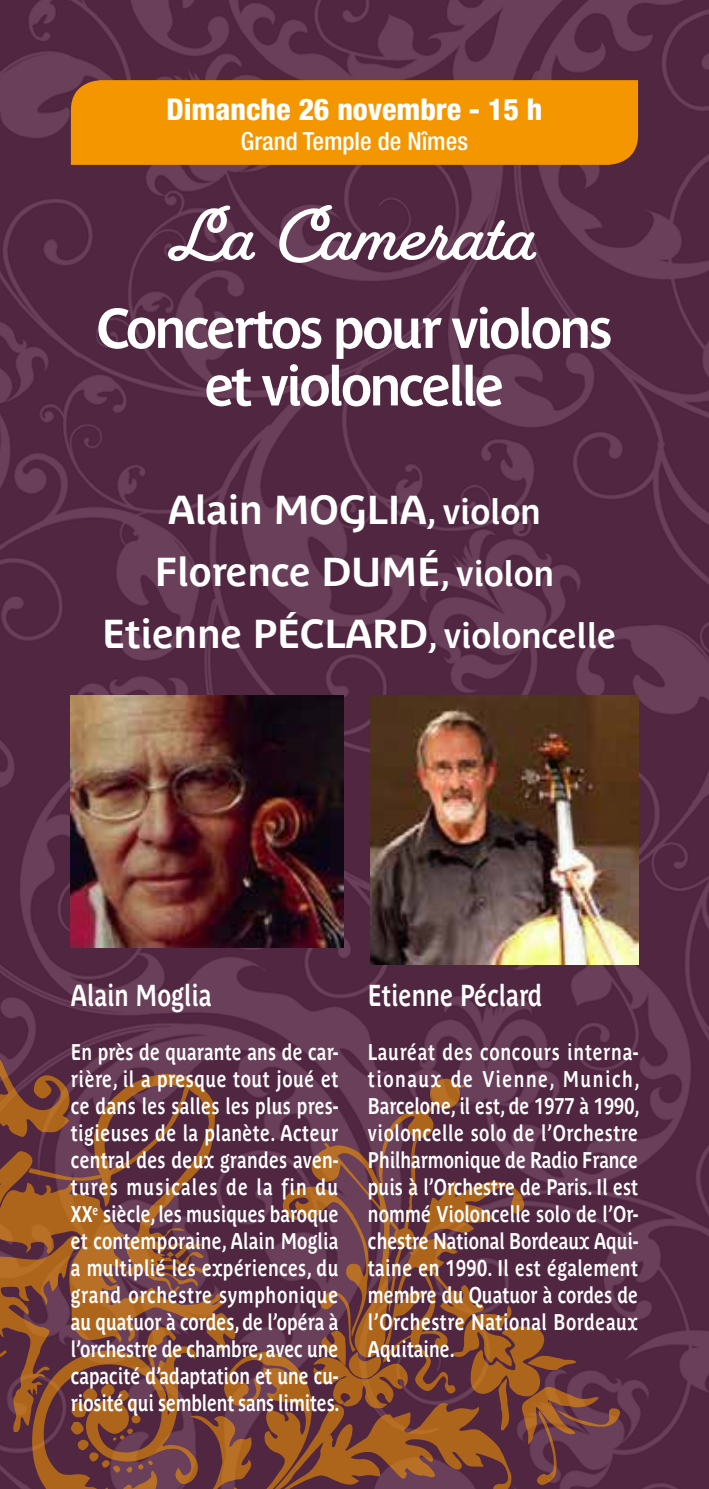
<style>
.page{position:relative;width:709px;height:1489px;background:#fff}
.page>*{position:absolute;margin:0;border:0;box-sizing:border-box;transform-origin:0 0}
.t1{font:700 65px "Fairwater Script";letter-spacing:-.025em;color:#fff}
.t2{font:700 55px/57.5px "Parisine Plus Std Gris";letter-spacing:-.06em;color:#fff;text-align:center}
.t3{font:700 40px/62.2px "Parisine Plus Std Gris";letter-spacing:-.01em;color:#fff;text-align:center}
.t4{font:700 30px "Parisine Plus Std Gris";color:#fff;scale:.8 1}
.t5{font:800 condensed 30px "Helvetica Neue";color:#fff}
.t6{font:500 condensed 25px "Helvetica Neue";color:#fff}
.t7{font:700 22.5px/27px "Parisine Plus Std Gris";color:#fff;text-align:justify;scale:.8 1}
.s1{font-size:35px}
</style>
<div class="page">
<img style="left:0;top:0;width:709px;height:1488px">
<svg style="left:0;top:921px;width:620px;height:567px;background:#6b3a3f"></svg>
<div style="left:71px;top:80px;width:567px;height:85px;background:#f49600"></div>
<img style="left:71px;top:695px;width:272px;height:252px">
<img style="left:370px;top:695px;width:268px;height:269px">
<h3 class="t5" style="left:166px;top:90px;width:377px">Dimanche 26 novembre - 15 h</h3>
<p class="t6" style="left:241px;top:126px;width:229px">Grand Temple de Nîmes</p>
<h1 class="t1" style="left:168px;top:199px;width:374px">La Camerata</h1>
<h2 class="t2" style="left:96px;top:299px;width:518px">Concertos pour violons et violoncelle</h2>
<h3 class="t3" style="left:102px;top:478px;width:515px">Alain MOGLIA<span class="s1">, violon<br></span>Florence DUMÉ<span class="s1">, violon<br></span>Etienne PÉCLARD<span class="s1">, violoncelle</span></h3>
<h3 class="t4" style="left:71px;top:978px;width:177px">Alain Moglia</h3>
<p class="t7" style="left:71px;top:1038px;width:337px">En près de quarante ans de car&shy;rière, il a presque tout joué et ce dans les salles les plus pres&shy;tigieuses de la planète. Acteur central des deux grandes aven&shy;tures musicales de la fin du XX<sup>e</sup> siècle, les musiques baroque et contemporaine, Alain Moglia a multiplié les expériences, du grand orchestre symphonique au quatuor à cordes, de l’opéra à l’orchestre de chambre, avec une capacité d’adaptation et une cu&shy;riosité qui semblent sans limites.</p>
<h3 class="t4" style="left:368px;top:978px;width:220px">Etienne Péclard</h3>
<p class="t7" style="left:368px;top:1038px;width:341px">Lauréat des concours interna&shy;tionaux de Vienne, Munich, Barcelone, il est, de 1977 à 1990, violoncelle solo de l’Orchestre Philharmonique de Radio France puis à l’Orchestre de Paris. Il est nommé Violoncelle solo de l’Or&shy;chestre National Bordeaux Aqui&shy;taine en 1990. Il est également membre du Quatuor à cordes de l’Orchestre National Bordeaux Aquitaine.</p>
</div>
